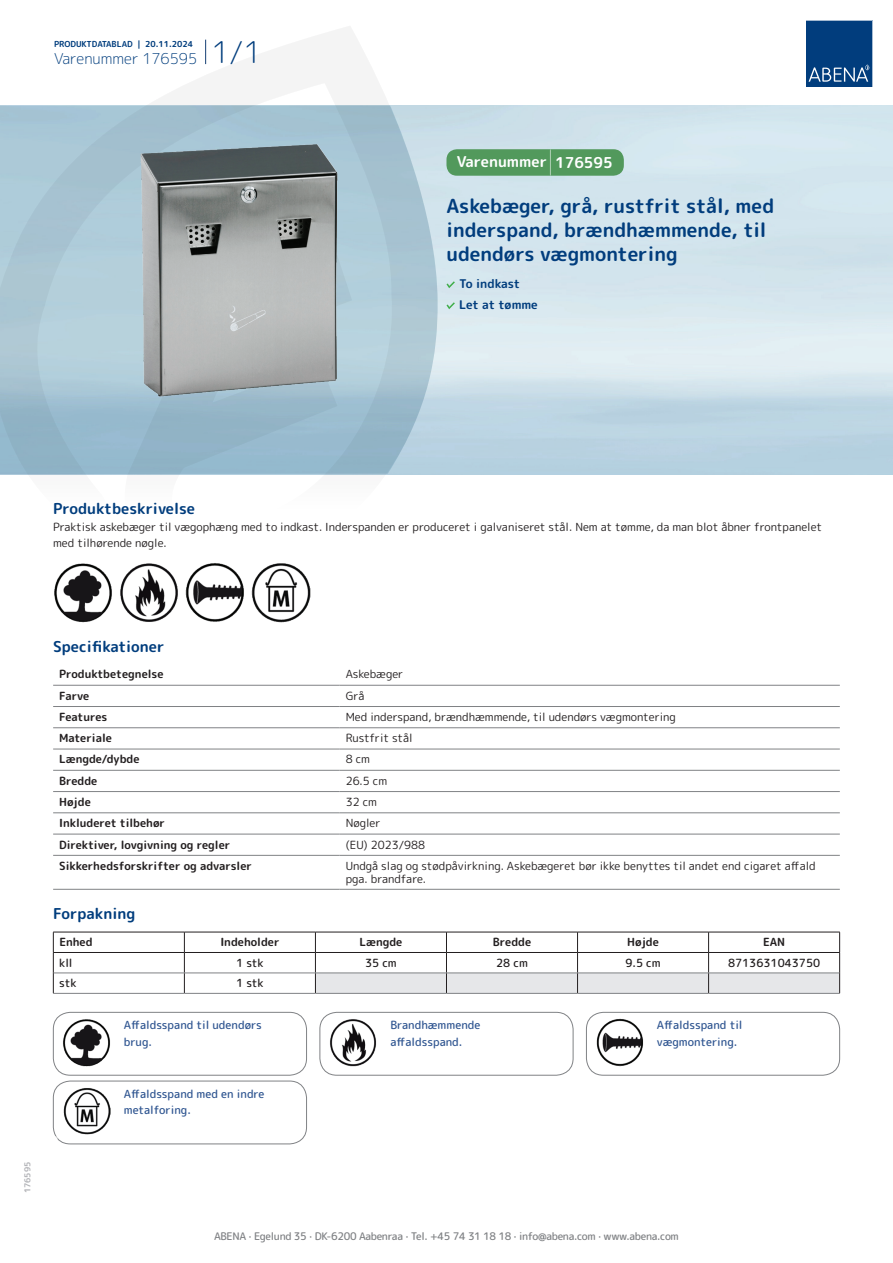
<style>
.page{position:relative;width:893px;height:1263px;background:#fff}
.page>*{position:absolute;margin:0;border:0;box-sizing:border-box;transform-origin:0 0}
.t1{font:700 19.5px/24px "Rounded Mplus 1 c";color:#013d7d}
.t2{font:700 15px "Rounded Mplus 1 c";color:#013d7d}
.t3{font:300 15px "Rounded Mplus 1 c";color:#013d7d}
.t4{font:700 15px "Rounded Mplus 1 c";color:#fff}
.t5{font:700 12px/21px "Rounded Mplus 1 c";letter-spacing:-.005em;color:#013d7d}
.t6{font:11.25px/16.5px "Rounded Mplus 1 c";color:#231f20}
.t7{font:700 11.25px "Rounded Mplus 1 c";color:#231f20}
.t8{font:500 11.25px/16.5px "Rounded Mplus 1 c";color:#305691}
.t9{font:500 11.25px "Rounded Mplus 1 c";color:#231f20}
.t10{font:500 10.5px "Rounded Mplus 1 c";letter-spacing:-.03em;color:#808285}
.t11{font:700 10.5px "Rounded Mplus 1 c";color:#fff}
.t12{font:700 8.25px "Rounded Mplus 1 c";color:#013d7d}
.t13{font:700 8.25px "Rounded Mplus 1 c";color:#b2b3b7}
.s1{font-size:30px}
.s2{font-size:25.5px}
</style>
<div class="page">
<svg style="left:0;top:26px;width:439px;height:572px"></svg>
<svg style="left:0;top:106px;width:438px;height:368px;background:#a5c3d2"></svg>
<svg style="left:205px;top:40px;width:1px;height:24px"></svg>
<svg style="left:806px;top:20px;width:67px;height:67px;background:#144b86"></svg>
<img style="left:123px;top:127px;width:232px;height:275px">
<img style="left:53px;top:563px;width:60px;height:59px">
<img style="left:119px;top:563px;width:59px;height:59px">
<img style="left:185px;top:563px;width:59px;height:59px">
<img style="left:251px;top:563px;width:59px;height:59px">
<hr style="left:53px;top:685px;width:287px;height:1px;background:#808285">
<hr style="left:340px;top:685px;width:500px;height:1px;background:#808285">
<hr style="left:53px;top:706px;width:287px;height:1px;background:#808285">
<hr style="left:340px;top:706px;width:500px;height:1px;background:#808285">
<hr style="left:53px;top:727px;width:287px;height:1px;background:#808285">
<hr style="left:340px;top:727px;width:500px;height:1px;background:#808285">
<hr style="left:53px;top:749px;width:287px;height:1px;background:#808285">
<hr style="left:340px;top:749px;width:500px;height:1px;background:#808285">
<hr style="left:53px;top:770px;width:287px;height:1px;background:#808285">
<hr style="left:340px;top:770px;width:500px;height:1px;background:#808285">
<hr style="left:53px;top:791px;width:287px;height:1px;background:#808285">
<hr style="left:340px;top:791px;width:500px;height:1px;background:#808285">
<hr style="left:53px;top:812px;width:287px;height:1px;background:#808285">
<hr style="left:340px;top:812px;width:500px;height:1px;background:#808285">
<hr style="left:53px;top:834px;width:287px;height:1px;background:#808285">
<hr style="left:340px;top:834px;width:500px;height:1px;background:#808285">
<hr style="left:53px;top:855px;width:287px;height:1px;background:#808285">
<hr style="left:340px;top:855px;width:500px;height:1px;background:#808285">
<hr style="left:53px;top:889px;width:287px;height:1px;background:#808285">
<hr style="left:340px;top:889px;width:500px;height:1px;background:#808285">
<hr style="left:53px;top:932px;width:131px;height:1px;background:#231f20">
<hr style="left:184px;top:932px;width:131px;height:1px;background:#231f20">
<hr style="left:53px;top:952px;width:131px;height:1px;background:#231f20">
<hr style="left:184px;top:952px;width:131px;height:1px;background:#231f20">
<svg style="left:53px;top:932px;width:1px;height:61px"></svg>
<svg style="left:184px;top:932px;width:1px;height:61px"></svg>
<svg style="left:315px;top:932px;width:525px;height:61px"></svg>
<hr style="left:54px;top:973px;width:130px;height:1px;background:#808285">
<hr style="left:184px;top:973px;width:131px;height:1px;background:#808285">
<hr style="left:315px;top:973px;width:131px;height:1px;background:#808285">
<hr style="left:446px;top:973px;width:131px;height:1px;background:#808285">
<hr style="left:577px;top:973px;width:132px;height:1px;background:#808285">
<hr style="left:709px;top:973px;width:130px;height:1px;background:#808285">
<hr style="left:53px;top:993px;width:131px;height:1px;background:#808285">
<hr style="left:184px;top:993px;width:131px;height:1px;background:#808285">
<hr style="left:315px;top:993px;width:131px;height:1px;background:#808285">
<hr style="left:446px;top:993px;width:131px;height:1px;background:#808285">
<hr style="left:577px;top:993px;width:132px;height:1px;background:#808285">
<hr style="left:709px;top:993px;width:131px;height:1px;background:#808285">
<img style="left:63px;top:1019px;width:47px;height:47px">
<div style="left:53px;top:1012px;width:254px;height:63px;border:1px solid #808285;border-radius:17px"></div>
<img style="left:330px;top:1019px;width:46px;height:47px">
<div style="left:320px;top:1012px;width:253px;height:63px;border:1px solid #808285;border-radius:17px"></div>
<img style="left:596px;top:1019px;width:47px;height:47px">
<div style="left:586px;top:1012px;width:254px;height:63px;border:1px solid #808285;border-radius:17px"></div>
<img style="left:63px;top:1088px;width:47px;height:47px">
<div style="left:53px;top:1081px;width:254px;height:63px;border:1px solid #808285;border-radius:17px"></div>
<svg style="left:446px;top:281px;width:9px;height:7px"></svg>
<svg style="left:446px;top:302px;width:9px;height:7px"></svg>
<div style="left:446px;top:149px;width:178px;height:27px;background:#52995c;border-radius:10px"></div>
<p class="t12" style="left:54px;top:38px;width:141px">PRODUKTDATABLAD | 20.11.2024</p>
<h2 class="t3" style="left:54px;top:48px;width:209px">Varenummer 176595 <span class="s1">1/1</span></h2>
<h2 class="t4" style="left:457px;top:151px;width:157px">Varenummer <span class="s2">|</span> 176595</h2>
<h1 class="t1" style="left:446px;top:194px;width:329px">Askebæger, grå, rustfrit stål, med inderspand, brændhæmmende, til udendørs vægmontering</h1>
<p class="t5" style="left:459px;top:273px;width:80px">To indkast<br>Let at tømme</p>
<h2 class="t2" style="left:53px;top:498px;width:143px">Produktbeskrivelse</h2>
<p class="t6" style="left:53px;top:518px;width:770px">Praktisk askebæger til vægophæng med to indkast. Inderspanden er produceret i galvaniseret stål. Nem at tømme, da man blot åbner frontpanelet med tilhørende nøgle.</p>
<p class="t13" style="left:22px;top:1193px;width:33px;rotate:-90deg">176595</p>
<h2 class="t2" style="left:53px;top:635px;width:113px">Specifikationer</h2>
<p class="t7" style="left:59px;top:666px;width:106px">Produktbetegnelse</p>
<p class="t6" style="left:346px;top:666px;width:59px">Askebæger</p>
<p class="t7" style="left:59px;top:688px;width:32px">Farve</p>
<p class="t6" style="left:346px;top:687px;width:20px">Grå</p>
<p class="t7" style="left:59px;top:709px;width:50px">Features</p>
<p class="t6" style="left:346px;top:708px;width:332px">Med inderspand, brændhæmmende, til udendørs vægmontering</p>
<p class="t7" style="left:59px;top:730px;width:54px">Materiale</p>
<p class="t6" style="left:346px;top:730px;width:69px">Rustfrit stål</p>
<p class="t7" style="left:59px;top:751px;width:82px">Længde/dybde</p>
<p class="t6" style="left:346px;top:751px;width:26px">8 cm</p>
<p class="t7" style="left:59px;top:773px;width:40px">Bredde</p>
<p class="t6" style="left:346px;top:772px;width:43px">26.5 cm</p>
<p class="t7" style="left:59px;top:794px;width:33px">Højde</p>
<p class="t6" style="left:346px;top:794px;width:33px">32 cm</p>
<p class="t7" style="left:59px;top:815px;width:107px">Inkluderet tilbehør</p>
<p class="t6" style="left:346px;top:815px;width:36px">Nøgler</p>
<p class="t7" style="left:59px;top:836px;width:173px">Direktiver, lovgivning og regler</p>
<p class="t6" style="left:346px;top:836px;width:81px">(EU) 2023/988</p>
<p class="t7" style="left:59px;top:858px;width:194px">Sikkerhedsforskrifter og advarsler</p>
<p class="t6" style="left:346px;top:859px;width:471px;line-height:13.5px">Undgå slag og stødpåvirkning. Askebægeret bør ikke benyttes til andet end cigaret affald pga. brandfare.</p>
<h2 class="t2" style="left:53px;top:903px;width:84px">Forpakning</h2>
<p class="t7" style="left:59px;top:934px;width:35px">Enhed</p>
<p class="t7" style="left:220px;top:934px;width:61px">Indeholder</p>
<p class="t7" style="left:359px;top:934px;width:44px">Længde</p>
<p class="t7" style="left:493px;top:934px;width:40px">Bredde</p>
<p class="t7" style="left:627px;top:934px;width:33px">Højde</p>
<p class="t7" style="left:763px;top:934px;width:24px">EAN</p>
<p class="t9" style="left:59px;top:955px;width:15px">kll</p>
<p class="t9" style="left:236px;top:955px;width:29px">1 stk</p>
<p class="t9" style="left:365px;top:955px;width:33px">35 cm</p>
<p class="t9" style="left:496px;top:955px;width:33px">28 cm</p>
<p class="t9" style="left:625px;top:955px;width:37px">9.5 cm</p>
<p class="t9" style="left:728px;top:955px;width:94px">8713631043750</p>
<p class="t9" style="left:59px;top:975px;width:19px">stk</p>
<p class="t9" style="left:236px;top:975px;width:29px">1 stk</p>
<p class="t8" style="left:124px;top:1017px;width:139px">Affaldsspand til udendørs brug.</p>
<p class="t8" style="left:390px;top:1017px;width:92px">Brandhæmmende affaldsspand.</p>
<p class="t8" style="left:657px;top:1017px;width:87px">Affaldsspand til vægmontering.</p>
<p class="t11" style="left:53px;top:1133px;width:7px">*</p>
<p class="t8" style="left:124px;top:1085px;width:142px">Affaldsspand med en indre metalforing.</p>
<p class="t10" style="left:214px;top:1229px;width:466px">ABENA · Egelund 35 · DK-6200 Aabenraa · Tel. +45 74 31 18 18 · info@abena.com · www.abena.com</p>
</div>
